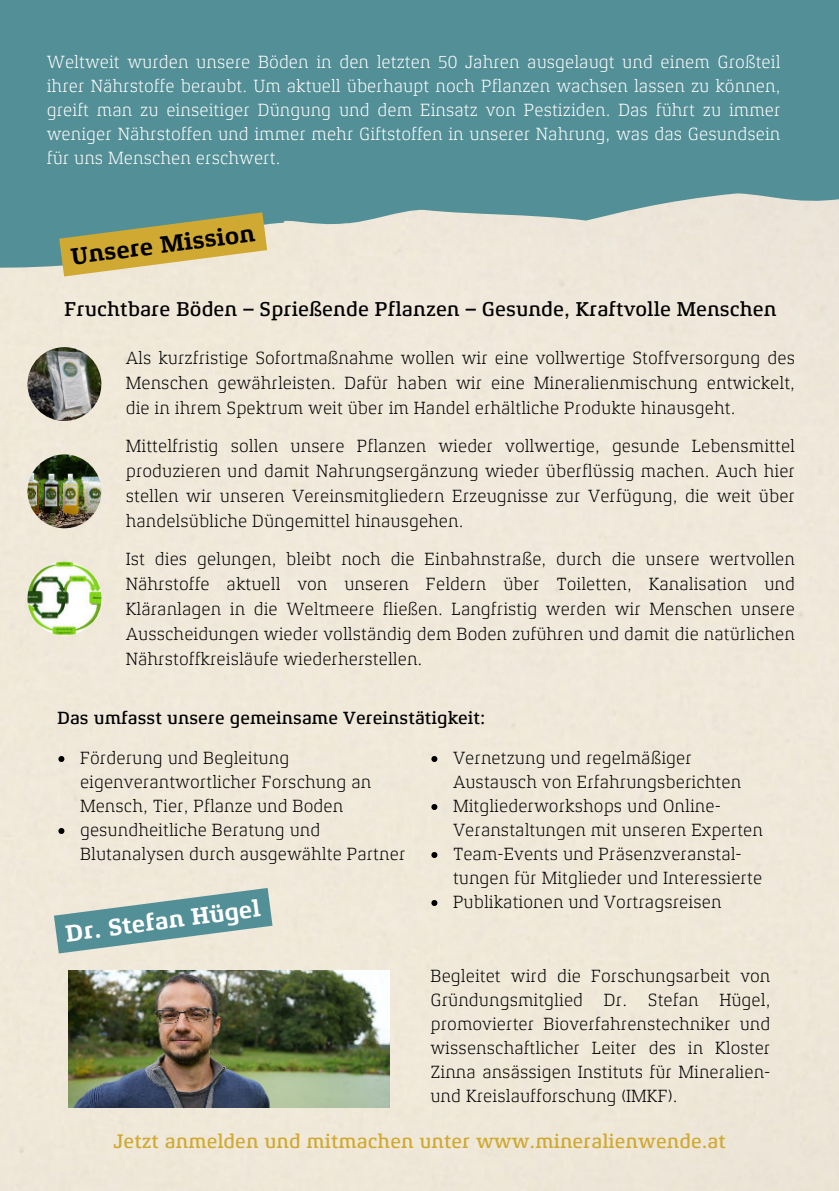
<style>
.page{position:relative;width:839px;height:1191px;background:#fff}
.page>*{position:absolute;margin:0;border:0;box-sizing:border-box;transform-origin:0 0}
.t1{font:700 24px "Xenois Slab Pro";color:#fff}
.t2{font:700 24px "Xenois Slab Pro";color:#000}
.t3{font:500 20.4px "Xenois Slab Pro";color:#000}
.t4{font:500 20px "Xenois Slab Pro";color:#d0a932}
.t5{font:300 18px/24px "Xenois Slab Pro";color:#000;text-align:justify}
.t6{font:300 18px/24px "Xenois Slab Pro";color:#fff;text-align:justify}
.t7{font:500 18px "Xenois Slab Pro";color:#000}
</style>
<div class="page">
<div style="left:0;top:0;width:838px;height:1191px;background:#538f97"></div>
<div style="left:0;top:193px;width:838px;height:998px;background:#f0e8d9"></div>
<img style="left:68px;top:971px;width:321px;height:136px">
<img style="left:27px;top:347px;width:74px;height:74px;border-radius:50%">
<img style="left:27px;top:454px;width:74px;height:74px;border-radius:50%">
<svg style="left:59px;top:212px;width:208px;height:64px"></svg>
<svg style="left:54px;top:888px;width:218px;height:65px"></svg>
<svg style="left:58px;top:756px;width:6px;height:6px"></svg>
<svg style="left:58px;top:828px;width:6px;height:6px"></svg>
<svg style="left:431px;top:756px;width:6px;height:6px"></svg>
<svg style="left:431px;top:804px;width:6px;height:6px"></svg>
<svg style="left:431px;top:852px;width:6px;height:6px"></svg>
<svg style="left:431px;top:900px;width:6px;height:6px"></svg>
<img style="left:27px;top:562px;width:74px;height:74px;border-radius:50%">
<p class="t6" style="left:47px;top:50px;width:735px">Weltweit wurden unsere Böden in den letzten 50 Jahren ausgelaugt und einem Großteil ihrer Nährstoffe beraubt. Um aktuell überhaupt noch Pflanzen wachsen lassen zu können, greift man zu einseitiger Düngung und dem Einsatz von Pestiziden. Das führt zu immer weniger Nährstoffen und immer mehr Giftstoffen in unserer Nahrung, was das Gesundsein für uns Menschen erschwert.</p>
<h1 class="t2" style="left:69px;top:242px;width:187px;rotate:-7deg">Unsere Mission</h1>
<p class="t3" style="left:64px;top:298px;width:713px">Fruchtbare Böden – Sprießende Pflanzen – Gesunde, Kraftvolle Menschen</p>
<p class="t5" style="left:126px;top:345px;width:670px;line-height:25px">Als kurzfristige Sofortmaßnahme wollen wir eine vollwertige Stoffversorgung des Menschen gewährleisten. Dafür haben wir eine Mineralienmischung entwickelt, die in ihrem Spektrum weit über im Handel erhältliche Produkte hinausgeht.</p>
<p class="t5" style="left:126px;top:433px;width:670px;line-height:25px">Mittelfristig sollen unsere Pflanzen wieder vollwertige, gesunde Lebensmittel produzieren und damit Nahrungsergänzung wieder überflüssig machen. Auch hier stellen wir unseren Vereinsmitgliedern Erzeugnisse zur Verfügung, die weit über handelsübliche Düngemittel hinausgehen.</p>
<p class="t5" style="left:126px;top:547px;width:670px;line-height:25px">Ist dies gelungen, bleibt noch die Einbahnstraße, durch die unsere wertvollen Nährstoffe aktuell von unseren Feldern über Toiletten, Kanalisation und Kläranlagen in die Weltmeere fließen. Langfristig werden wir Menschen unsere Ausscheidungen wieder vollständig dem Boden zuführen und damit die natürlichen Nährstoffkreisläufe wiederherstellen.</p>
<p class="t7" style="left:57px;top:707px;width:429px">Das umfasst unsere gemeinsame Vereinstätigkeit:</p>
<p class="t5" style="left:80px;top:745px;width:327px;text-align:left">Förderung und Begleitung eigenverantwortlicher Forschung an Mensch, Tier, Pflanze und Boden gesundheitliche Beratung und Blutanalysen durch ausgewählte Partner</p>
<p class="t5" style="left:453px;top:745px;width:311px;text-align:left">Vernetzung und regelmäßiger Austausch von Erfahrungsberichten Mitgliederworkshops und Online-Veranstaltungen mit unseren Experten Team-Events und Präsenzveranstal&shy;tungen für Mitglieder und Interessierte Publikationen und Vortragsreisen</p>
<h1 class="t1" style="left:64px;top:919px;width:197px;rotate:-7deg">Dr. Stefan Hügel</h1>
<p class="t5" style="left:430px;top:964px;width:341px">Begleitet wird die Forschungsarbeit von Gründungsmitglied Dr. Stefan Hügel, promovierter Bioverfahrenstechniker und wissenschaftlicher Leiter des in Kloster Zinna ansässigen Instituts für Mineralien&shy;und Kreislaufforschung (IMKF).</p>
<p class="t4" style="left:113px;top:1130px;width:614px">Jetzt anmelden und mitmachen unter www.mineralienwende.at</p>
</div>
